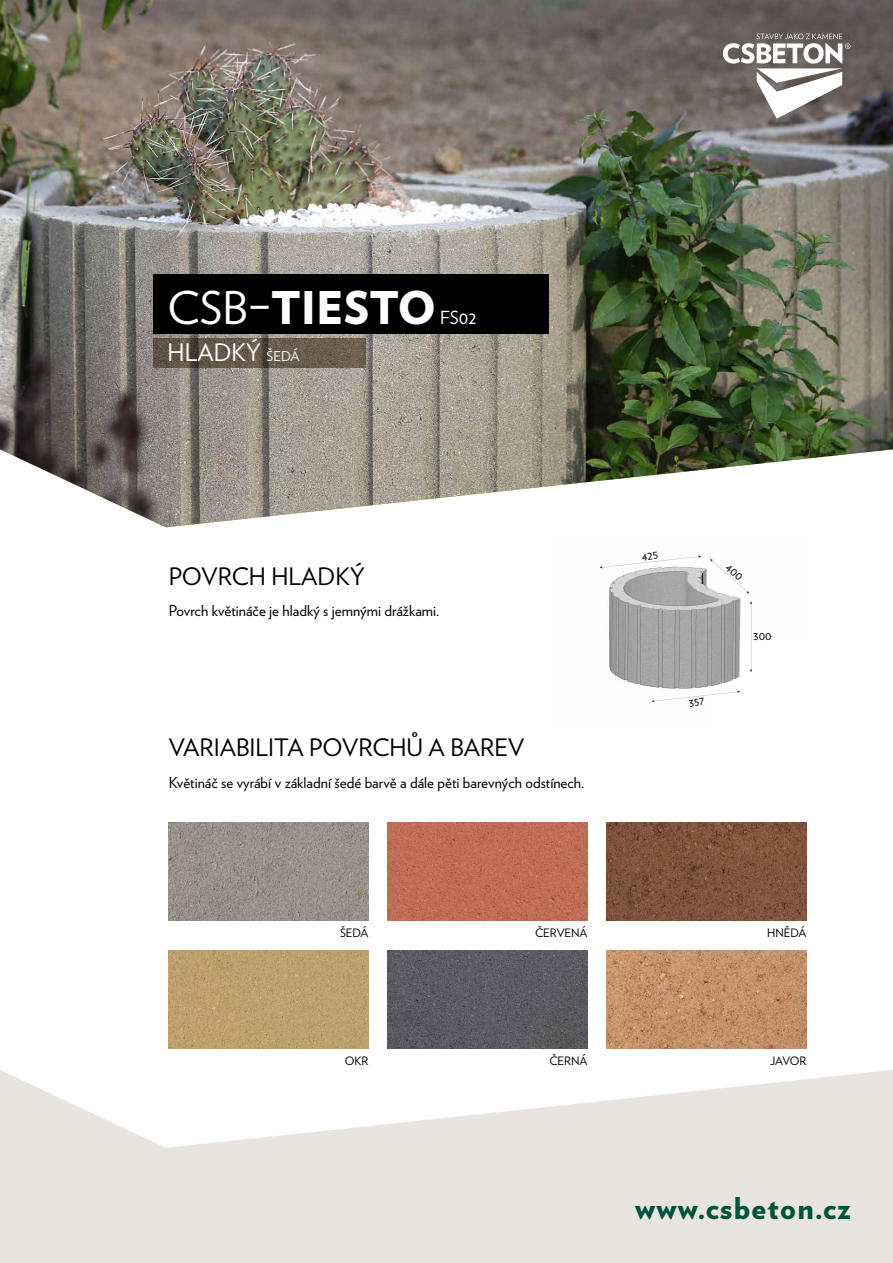
<style>
.page{position:relative;width:893px;height:1263px;background:#fff}
.page>*{position:absolute;margin:0;border:0;box-sizing:border-box;transform-origin:0 0}
.t1{font:900 45px "Verlag";color:#fff}
.t2{font:900 30px "Verlag";letter-spacing:.04em;color:#00533a}
.t3{font:24px "Verlag";color:#000}
.t4{font:24px "Verlag";color:#fff}
.t5{font:18px "Verlag";color:#fff}
.t6{font:15px "Verlag";color:#000}
.t7{font:12px "Verlag";color:#11100d}
.t8{font:11.55px "Verlag";color:#000}
.t9{font:11.55px "Verlag";letter-spacing:.125em;color:#000}
.s1{font-weight:400}
.s2{font-size:13.5px}
</style>
<div class="page">
<img style="left:0;top:0;width:893px;height:527px">
<svg style="left:0;top:1070px;width:893px;height:193px;fill:#e8e4e0"></svg>
<svg style="left:723px;top:34px;width:127px;height:85px"></svg>
<img style="left:388px;top:823px;width:199px;height:98px">
<img style="left:169px;top:950px;width:199px;height:98px">
<img style="left:607px;top:950px;width:199px;height:98px">
<img style="left:169px;top:823px;width:200px;height:98px">
<img style="left:607px;top:823px;width:199px;height:98px">
<img style="left:388px;top:950px;width:199px;height:98px">
<div style="left:153px;top:274px;width:395px;height:60px;background:#000"></div>
<svg style="left:153px;top:338px;width:212px;height:30px;background:#65584a"></svg>
<svg style="left:600px;top:555px;width:152px;height:148px"></svg>
<h1 class="t1" style="left:168px;top:271px;width:270px"><span class="s1">CSB–</span>TIESTO</h1>
<p class="t5" style="left:440px;top:304px;width:38px">FS02</p>
<h3 class="t4" style="left:168px;top:335px;width:134px">hladký <span class="s2">šedá</span></h3>
<h3 class="t3" style="left:169px;top:558px;width:198px">Povrch hladký</h3>
<p class="t6" style="left:169px;top:600px;width:272px">Povrch květináče je hladký s jemnými drážkami.</p>
<h3 class="t3" style="left:169px;top:729px;width:357px">Variabilita povrchů a barev</h3>
<p class="t6" style="left:169px;top:771px;width:417px">Květináč se vyrábí v základní šedé barvě a dále pěti barevných odstínech.</p>
<p class="t7" style="left:754px;top:627px;width:19px">300</p>
<p class="t8" style="left:340px;top:924px;width:15px">ŠEDÁ</p>
<p class="t8" style="left:767px;top:924px;width:41px">hnědá</p>
<p class="t9" style="left:535px;top:924px;width:54px">červená</p>
<p class="t8" style="left:549px;top:1052px;width:40px">černá</p>
<p class="t8" style="left:345px;top:1052px;width:22px">okr</p>
<p class="t8" style="left:770px;top:1052px;width:34px">javor</p>
<h2 class="t2" style="left:635px;top:1184px;width:217px">www.csbeton.cz</h2>
</div>
